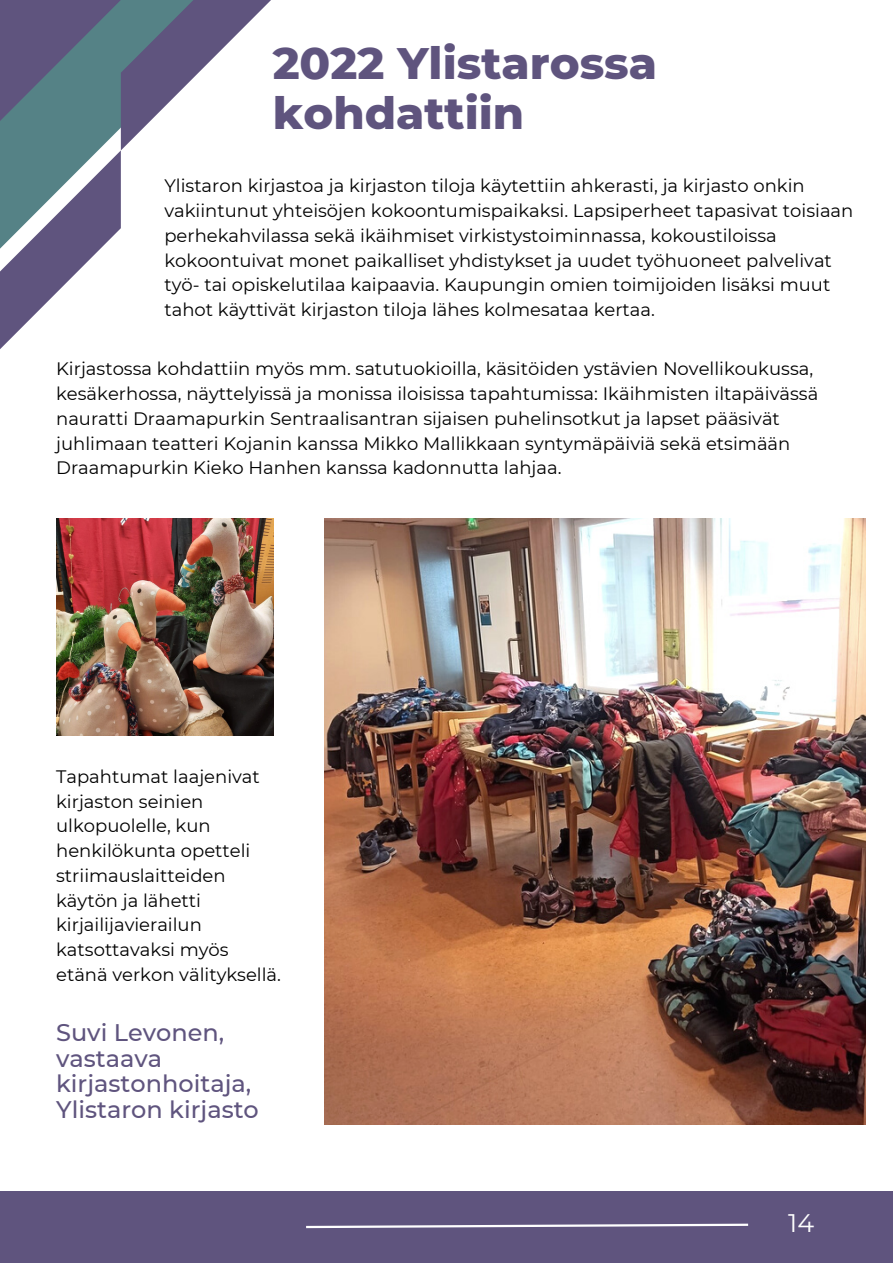
<style>
.page{position:relative;width:893px;height:1264px;background:#fff}
.page>*{position:absolute;margin:0;border:0;box-sizing:border-box;transform-origin:0 0}
.t1{font:800 45px/49.5px "Montserrat";color:#5f547e}
.t2{font:25.35px "Montserrat";color:#fff}
.t3{font:500 24px/25.8px "Montserrat";color:#5f547e}
.t4{font:18px/24.8px "Montserrat";color:#000}
</style>
<div class="page">
<svg style="left:0;top:0;width:271px;height:349px"></svg>
<div style="left:0;top:1191px;width:892px;height:71px;background:#5f547e"></div>
<svg style="left:306px;top:1223px;width:443px;height:6px"></svg>
<img style="left:325px;top:518px;width:540px;height:606px">
<img style="left:56px;top:518px;width:217px;height:217px">
<h1 class="t1" style="left:273px;top:38px;width:386px">2022 Ylistarossa kohdattiin</h1>
<p class="t4" style="left:164px;top:173px;width:690px">Ylistaron kirjastoa ja kirjaston tiloja käytettiin ahkerasti, ja kirjasto onkin vakiintunut yhteisöjen kokoontumispaikaksi. Lapsiperheet tapasivat toisiaan perhekahvilassa sekä ikäihmiset virkistystoiminnassa, kokoustiloissa kokoontuivat monet paikalliset yhdistykset ja uudet työhuoneet palvelivat työ- tai opiskelutilaa kaipaavia. Kaupungin omien toimijoiden lisäksi muut tahot käyttivät kirjaston tiloja lähes kolmesataa kertaa.</p>
<p class="t4" style="left:56px;top:356px;width:763px">Kirjastossa kohdattiin myös mm. satutuokioilla, käsitöiden ystävien Novellikoukussa, kesäkerhossa, näyttelyissä ja monissa iloisissa tapahtumissa: Ikäihmisten iltapäivässä nauratti Draamapurkin Sentraalisantran sijaisen puhelinsotkut ja lapset pääsivät juhlimaan teatteri Kojanin kanssa Mikko Mallikkaan syntymäpäiviä sekä etsimään Draamapurkin Kieko Hanhen kanssa kadonnutta lahjaa.</p>
<p class="t4" style="left:56px;top:764px;width:226px">Tapahtumat laajenivat kirjaston seinien ulkopuolelle, kun henkilökunta opetteli striimauslaitteiden käytön ja lähetti kirjailijavierailun katsottavaksi myös etänä verkon välityksellä.</p>
<h3 class="t3" style="left:56px;top:1019px;width:204px">Suvi Levonen, vastaava kirjastonhoitaja,<br>Ylistaron kirjasto</h3>
<h2 class="t2" style="left:788px;top:1207px;width:27px">14</h2>
</div>
